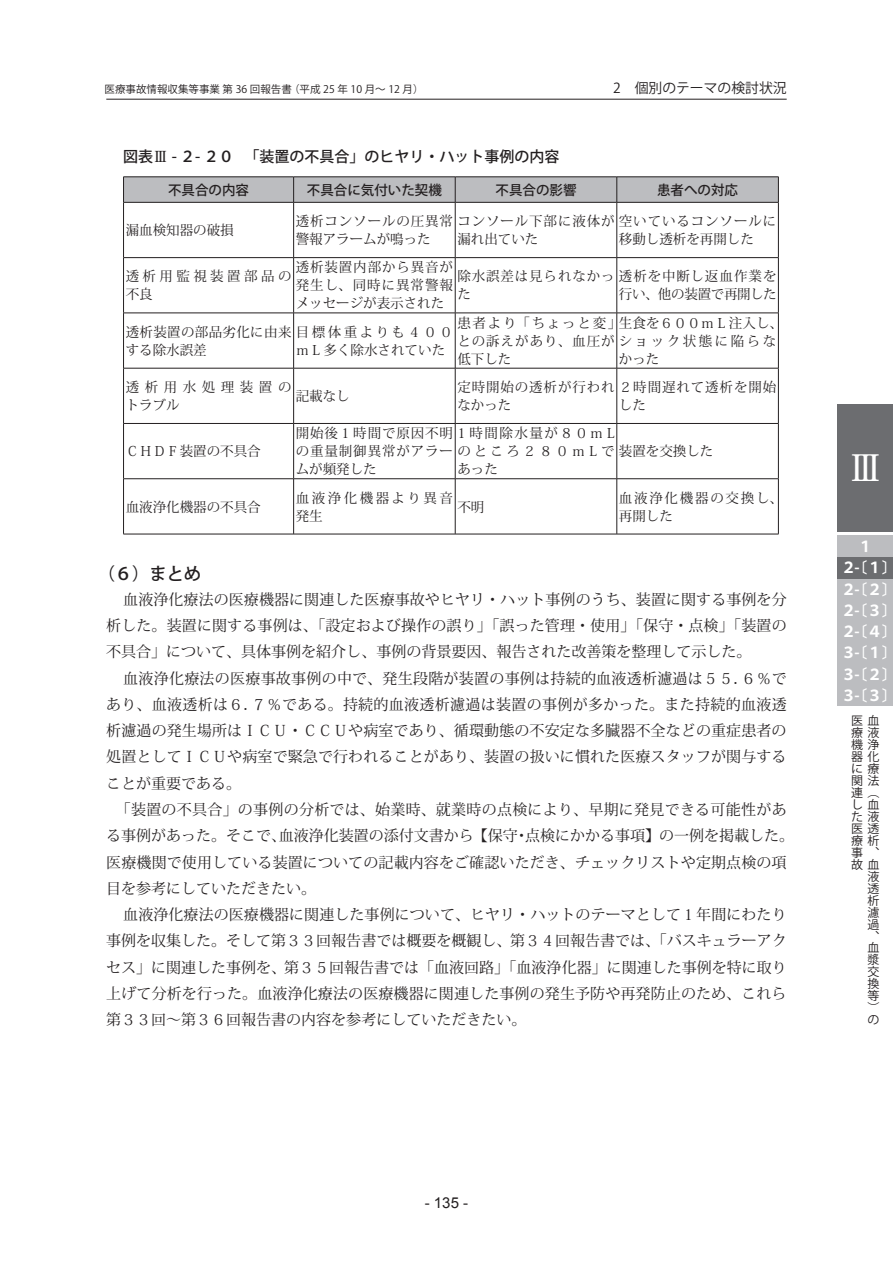
<style>
.page{position:relative;width:893px;height:1263px;background:#fff}
.page>*{position:absolute;margin:0;border:0;box-sizing:border-box;transform-origin:0 0}
.t1{font:36px "Koz Min Pro Medium 90 msp RKSJ H";color:#fff}
.t2{font:17.25px "Koz Go Std Medium 90 msp RKSJ H";color:#231f20}
.t3{font:15px/26.2px "Koz Min Std Regular 90 msp RKSJ H";letter-spacing:.01em;color:#231f20;text-align:justify}
.t4{font:15px/21.3px "Koz Go Pro Bold 90 msp RKSJ H";color:#fff;text-align:center}
.t5{font:15px "Koz Go Std Medium 90 msp RKSJ H";color:#231f20}
.t6{font:15px "Arial";color:#231f20}
.t7{font:13.8px "Koz Go Std Regular 90 msp RKSJ H";color:#231f20}
.t8{font:13.5px/18px "Koz Min Std Regular 90 msp RKSJ H";letter-spacing:.065em;color:#231f20}
.t9{font:13.5px/18px "Koz Min Std Regular 90 msp RKSJ H";letter-spacing:.13em;color:#231f20}
.t10{font:13.5px "Koz Min Std Regular 90 msp RKSJ H";color:#231f20}
.t11{font:13.5px "Koz Go Std Medium 90 msp RKSJ H";color:#231f20}
.t12{font:13.5px/18px "Koz Min Std Regular 90 msp RKSJ H";letter-spacing:.025em;color:#231f20}
.t13{font:13.5px/18px "Koz Min Std Regular 90 msp RKSJ H";letter-spacing:.41em;color:#231f20}
.t14{font:13.5px/18px "Koz Min Std Regular 90 msp RKSJ H";letter-spacing:.255em;color:#231f20}
.t15{font:13.5px "Koz Min Std Regular 90 msp RKSJ H";letter-spacing:-.025em;color:#231f20}
.t16{font:13.5px "Koz Min Std Regular 90 msp RKSJ H";letter-spacing:.01em;color:#231f20}
.t17{font:13.5px/18px "Koz Min Std Regular 90 msp RKSJ H";letter-spacing:.185em;color:#231f20}
.t18{font:12px/12px "Koz Go Pro Regular 90 msp RKSJ V";color:#231f20}
.t19{font:10.5px "Koz Go Std Regular 90 msp RKSJ H";color:#231f20}
.s1{font-family:"Koz Min Std Medium 90 msp RKSJ H"}
</style>
<div class="page">
<hr style="left:106px;top:99px;width:681px;height:1px;background:#231f20">
<div style="left:838px;top:404px;width:55px;height:127px;background:#6c6d70"></div>
<div style="left:838px;top:536px;width:55px;height:170px;background:#bcbdc0"></div>
<div style="left:838px;top:557px;width:55px;height:21px;background:#6c6d70"></div>
<svg style="left:123px;top:177px;width:656px;height:25px;background:#b7b8bb"></svg>
<hr style="left:123px;top:202px;width:171px;height:1px;background:#231f20">
<hr style="left:123px;top:203px;width:1px;height:54px;background:#231f20">
<hr style="left:294px;top:202px;width:161px;height:1px;background:#231f20">
<hr style="left:293px;top:203px;width:1px;height:54px;background:#231f20">
<hr style="left:455px;top:202px;width:162px;height:1px;background:#231f20">
<hr style="left:455px;top:203px;width:1px;height:54px;background:#231f20">
<hr style="left:617px;top:202px;width:162px;height:1px;background:#231f20">
<hr style="left:617px;top:203px;width:1px;height:54px;background:#231f20">
<hr style="left:778px;top:203px;width:1px;height:54px;background:#231f20">
<hr style="left:123px;top:257px;width:171px;height:1px;background:#231f20">
<hr style="left:123px;top:258px;width:1px;height:55px;background:#231f20">
<hr style="left:294px;top:257px;width:161px;height:1px;background:#231f20">
<hr style="left:293px;top:258px;width:1px;height:55px;background:#231f20">
<hr style="left:455px;top:257px;width:162px;height:1px;background:#231f20">
<hr style="left:455px;top:258px;width:1px;height:55px;background:#231f20">
<hr style="left:617px;top:257px;width:162px;height:1px;background:#231f20">
<hr style="left:617px;top:258px;width:1px;height:55px;background:#231f20">
<hr style="left:778px;top:258px;width:1px;height:55px;background:#231f20">
<hr style="left:123px;top:313px;width:171px;height:1px;background:#231f20">
<hr style="left:123px;top:313px;width:1px;height:55px;background:#231f20">
<hr style="left:294px;top:313px;width:161px;height:1px;background:#231f20">
<hr style="left:293px;top:313px;width:1px;height:55px;background:#231f20">
<hr style="left:455px;top:313px;width:162px;height:1px;background:#231f20">
<hr style="left:455px;top:313px;width:1px;height:55px;background:#231f20">
<hr style="left:617px;top:313px;width:162px;height:1px;background:#231f20">
<hr style="left:617px;top:313px;width:1px;height:55px;background:#231f20">
<hr style="left:778px;top:313px;width:1px;height:55px;background:#231f20">
<hr style="left:123px;top:368px;width:171px;height:1px;background:#231f20">
<hr style="left:123px;top:368px;width:1px;height:55px;background:#231f20">
<hr style="left:294px;top:368px;width:161px;height:1px;background:#231f20">
<hr style="left:293px;top:368px;width:1px;height:55px;background:#231f20">
<hr style="left:455px;top:368px;width:162px;height:1px;background:#231f20">
<hr style="left:455px;top:368px;width:1px;height:55px;background:#231f20">
<hr style="left:617px;top:368px;width:162px;height:1px;background:#231f20">
<hr style="left:617px;top:368px;width:1px;height:55px;background:#231f20">
<hr style="left:778px;top:368px;width:1px;height:55px;background:#231f20">
<hr style="left:123px;top:423px;width:171px;height:1px;background:#231f20">
<hr style="left:123px;top:424px;width:1px;height:54px;background:#231f20">
<hr style="left:294px;top:423px;width:161px;height:1px;background:#231f20">
<hr style="left:293px;top:424px;width:1px;height:54px;background:#231f20">
<hr style="left:455px;top:423px;width:162px;height:1px;background:#231f20">
<hr style="left:455px;top:424px;width:1px;height:54px;background:#231f20">
<hr style="left:617px;top:423px;width:162px;height:1px;background:#231f20">
<hr style="left:617px;top:424px;width:1px;height:54px;background:#231f20">
<hr style="left:778px;top:424px;width:1px;height:54px;background:#231f20">
<hr style="left:123px;top:478px;width:171px;height:1px;background:#231f20">
<hr style="left:123px;top:479px;width:1px;height:55px;background:#231f20">
<hr style="left:294px;top:478px;width:161px;height:1px;background:#231f20">
<hr style="left:293px;top:479px;width:1px;height:55px;background:#231f20">
<hr style="left:455px;top:478px;width:162px;height:1px;background:#231f20">
<hr style="left:455px;top:479px;width:1px;height:55px;background:#231f20">
<hr style="left:617px;top:478px;width:162px;height:1px;background:#231f20">
<hr style="left:617px;top:479px;width:1px;height:55px;background:#231f20">
<hr style="left:778px;top:479px;width:1px;height:55px;background:#231f20">
<hr style="left:123px;top:534px;width:656px;height:1px;background:#231f20">
<p class="t19" style="left:105px;top:86px;width:320px">医療事故情報収集等事業 第 36 回報告書 （平成 25 年 10 月～ 12 月）</p>
<p class="t7" style="left:613px;top:83px;width:175px">2　個別のテーマの検討状況</p>
<p class="t5" style="left:123px;top:151px;width:438px">図表<span class="s1">Ⅲ</span> - ２- ２０　 「装置の不具合」のヒヤリ・ハット事例の内容</p>
<p class="t11" style="left:168px;top:185px;width:83px">不具合の内容</p>
<p class="t11" style="left:307px;top:185px;width:136px">不具合に気付いた契機</p>
<p class="t11" style="left:495px;top:185px;width:82px">不具合の影響</p>
<p class="t11" style="left:657px;top:185px;width:82px">患者への対応</p>
<p class="t10" style="left:126px;top:225px;width:109px">漏血検知器の破損</p>
<p class="t8" style="left:296px;top:214px;width:482px">透析コンソールの圧異常コンソール下部に液体が空いているコンソールに警報アラームが鳴った</p>
<p class="t8" style="left:457px;top:232px;width:82px">漏れ出ていた</p>
<p class="t10" style="left:619px;top:234px;width:136px">移動し透析を再開した</p>
<p class="t14" style="left:126px;top:269px;width:167px">透析用監視装置部品の不良</p>
<p class="t8" style="left:296px;top:260px;width:159px;text-align:justify">透析装置内部から異音が発生し、同時に異常警報メッセージが表示された</p>
<p class="t8" style="left:457px;top:269px;width:321px">除水誤差は見られなかっ透析を中断し返血作業をた</p>
<p class="t15" style="left:619px;top:289px;width:159px">行い、他の装置で再開した</p>
<p class="t16" style="left:619px;top:317px;width:166px">生食を６００ｍ L 注入し、</p>
<p class="t8" style="left:619px;top:351px;width:42px">かった</p>
<p class="t9" style="left:457px;top:315px;width:320px">患者より「ちょっと変」<br>との訴えがあり、血圧がショック状態に陥らな低下した</p>
<p class="t12" style="left:126px;top:324px;width:329px">透析装置の部品劣化に由来目標体重よりも４００する除水誤差</p>
<p class="t10" style="left:296px;top:344px;width:151px">ｍ L 多く除水されていた</p>
<p class="t13" style="left:126px;top:380px;width:167px">透析用水処理装置のトラブル</p>
<p class="t8" style="left:296px;top:389px;width:55px">記載なし</p>
<p class="t8" style="left:457px;top:380px;width:320px">定時開始の透析が行われ２時間遅れて透析を開始なかった</p>
<p class="t8" style="left:619px;top:398px;width:28px">した</p>
<p class="t10" style="left:126px;top:446px;width:136px">ＣＨＤＦ装置の不具合</p>
<p class="t8" style="left:296px;top:426px;width:419px">開始後１時間で原因不明 1 時間除水量が８０ｍ L<br>の重量制御異常がアラーのところ２８０ｍ L で装置を交換したムが頻発した</p>
<p class="t8" style="left:457px;top:462px;width:42px">あった</p>
<p class="t10" style="left:126px;top:501px;width:136px">血液浄化機器の不具合</p>
<p class="t17" style="left:296px;top:490px;width:159px">血液浄化機器より異音発生</p>
<p class="t8" style="left:457px;top:499px;width:28px">不明</p>
<p class="t9" style="left:619px;top:490px;width:166px">血液浄化機器の交換し、再開した</p>
<p class="t2" style="left:98px;top:567px;width:105px">（６）まとめ</p>
<p class="t3" style="left:106px;top:588px;width:682px;text-indent:17px">血液浄化療法の医療機器に関連した医療事故やヒヤリ・ハット事例のうち、装置に関する事例を分析した。装置に関する事例は、「設定および操作の誤り」「誤った管理・使用」「保守・点検」「装置の不具合」について、具体事例を紹介し、事例の背景要因、報告された改善策を整理して示した。</p>
<p class="t3" style="left:106px;top:667px;width:682px;text-indent:17px">血液浄化療法の医療事故事例の中で、発生段階が装置の事例は持続的血液透析濾過は５５．６％であり、血液透析は６．７％である。持続的血液透析濾過は装置の事例が多かった。また持続的血液透析濾過の発生場所はＩＣＵ・ＣＣＵや病室であり、循環動態の不安定な多臓器不全などの重症患者の処置としてＩＣＵや病室で緊急で行われることがあり、装置の扱いに慣れた医療スタッフが関与することが重要である。</p>
<p class="t3" style="left:106px;top:798px;width:689px;text-align:left;text-indent:10px">「装置の不具合」の事例の分析では、始業時、就業時の点検により、早期に発見できる可能性がある事例があった。そこで、血液浄化装置の添付文書から【保守・点検にかかる事項】の一例を掲載した。医療機関で使用している装置についての記載内容をご確認いただき、チェックリストや定期点検の項目を参考にしていただきたい。</p>
<p class="t3" style="left:106px;top:903px;width:682px;text-indent:17px">血液浄化療法の医療機器に関連した事例について、ヒヤリ・ハットのテーマとして１年間にわたり事例を収集した。そして第３３回報告書では概要を概観し、第３４回報告書では、「バスキュラーアクセス」に関連した事例を、第３５回報告書では「血液回路」「血液浄化器」に関連した事例を特に取り上げて分析を行った。血液浄化療法の医療機器に関連した事例の発生予防や再発防止のため、これら第３３回～第３６回報告書の内容を参考にしていただきたい。</p>
<h1 class="t1" style="left:847px;top:454px;width:37px">Ⅲ</h1>
<p class="t4" style="left:841px;top:538px;width:58px">１<br>２-〔１〕<br>２-〔２〕<br>２-〔３〕</p>
<p class="t4" style="left:841px;top:623px;width:58px;text-align:justify">２-〔４〕３-〔１〕３-〔２〕３-〔３〕</p>
<p class="t18" style="left:851px;top:716px;width:30px">医血療液機浄器化に<br>関<br>連（し<br>た<br>医透療析事、故血</p>
<p class="t18" style="left:868px;top:764px;width:13px">療法</p>
<p class="t18" style="left:868px;top:800px;width:13px">血液</p>
<p class="t18" style="left:868px;top:872px;width:13px;text-align:justify">液透析濾過、血漿交換等）の</p>
<p class="t6" style="left:425px;top:1194px;width:45px">- 135 -</p>
</div>
